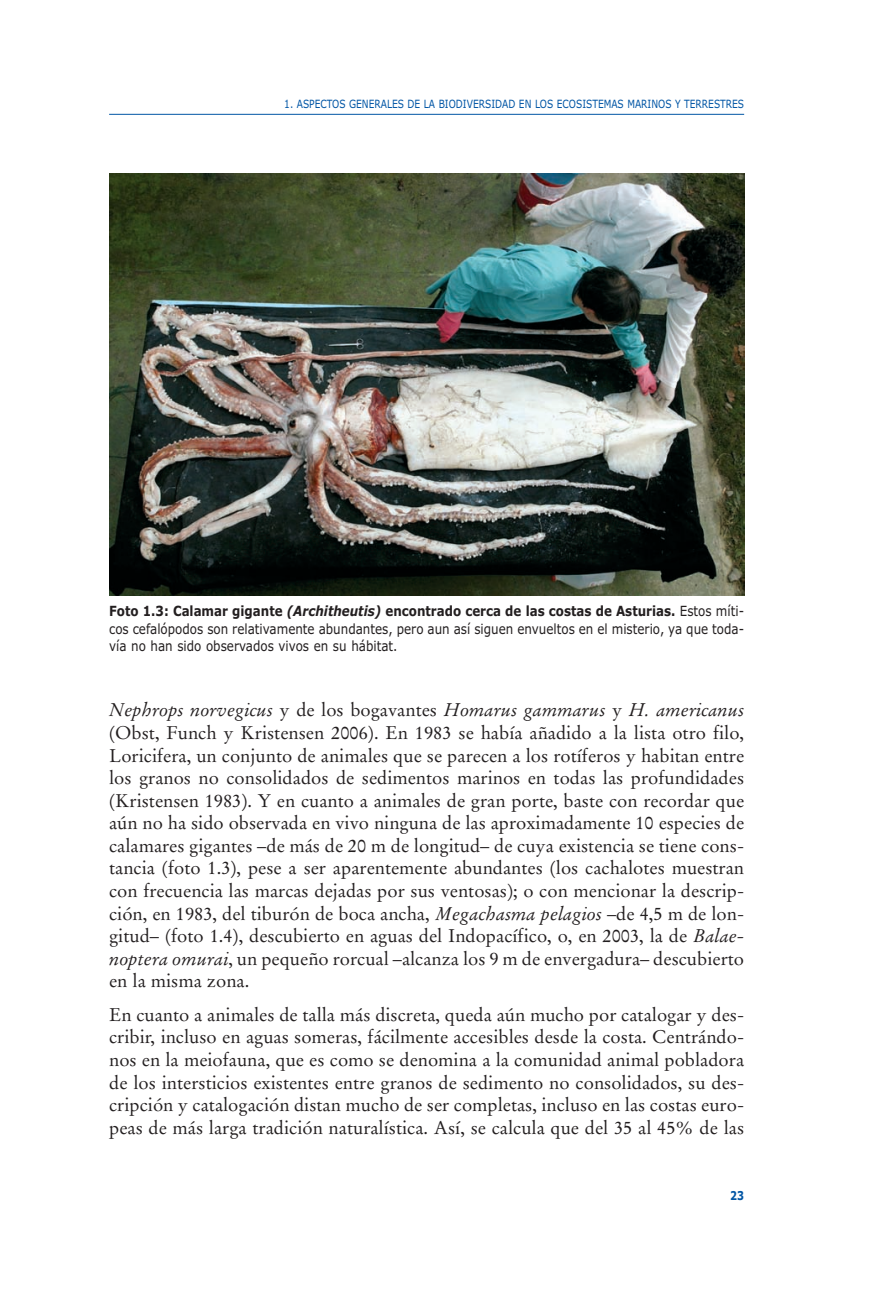
<style>
.page{position:relative;width:893px;height:1290px;background:#fff}
.page>*{position:absolute;margin:0;border:0;box-sizing:border-box;transform-origin:0 0}
.t1{font:18.38px/22.6px "Stempel Garamond";color:#231f20;text-align:justify}
.t2{font:14px/17.5px "Verdana";color:#231f20;text-align:justify;scale:.85 1}
.t3{font:700 12.25px "Verdana";color:#0155a5;scale:.8 1}
.t4{font:11.38px "Verdana";color:#0155a5;scale:.8 1}
.s1{font-weight:700}
.s2{font-weight:700;font-style:italic}
.s3{font-style:italic}
</style>
<div class="page">
<hr style="left:109px;top:114px;width:635px;height:1px;background:#0155a5">
<img style="left:109px;top:174px;width:635px;height:421px">
<p class="t4" style="left:284px;top:97px;width:576px">1. ASPECTOS GENERALES DE LA BIODIVERSIDAD EN LOS ECOSISTEMAS MARINOS Y TERRESTRES</p>
<p class="t2" style="left:109px;top:602px;width:749px"><span class="s1">Foto 1.3: Calamar gigante</span> <span class="s2">(Architheutis)</span> <span class="s1">encontrado cerca de las costas de Asturias.</span> Estos míti&shy;cos cefalópodos son relativamente abundantes, pero aun así siguen envueltos en el misterio, ya que toda&shy;vía no han sido observados vivos en su hábitat.</p>
<p class="t1" style="left:109px;top:700px;width:636px"><span class="s3">Nephrops norvegicus</span> y de los bogavantes <span class="s3">Homarus gammarus</span> y <span class="s3">H. americanus </span>(Obst, Funch y Kristensen 2006). En 1983 se había añadido a la lista otro filo, Loricifera, un conjunto de animales que se parecen a los rotíferos y habitan entre los granos no consolidados de sedimentos marinos en todas las profundidades (Kristensen 1983). Y en cuanto a animales de gran porte, baste con recordar que aún no ha sido observada en vivo ninguna de las aproximadamente 10 especies de calamares gigantes –de más de 20 m de longitud– de cuya existencia se tiene cons&shy;tancia (foto 1.3), pese a ser aparentemente abundantes (los cachalotes muestran con frecuencia las marcas dejadas por sus ventosas); o con mencionar la descrip&shy;ción, en 1983, del tiburón de boca ancha, <span class="s3">Megachasma pelagios</span> –de 4,5 m de lon&shy;gitud– (foto 1.4), descubierto en aguas del Indopacífico, o, en 2003, la de <span class="s3">Balae&shy;noptera omurai</span>, un pequeño rorcual –alcanza los 9 m de envergadura– descubierto en la misma zona.</p>
<p class="t1" style="left:109px;top:1005px;width:636px">En cuanto a animales de talla más discreta, queda aún mucho por catalogar y des&shy;cribir, incluso en aguas someras, fácilmente accesibles desde la costa. Centrándo&shy;nos en la meiofauna, que es como se denomina a la comunidad animal pobladora de los intersticios existentes entre granos de sedimento no consolidados, su des&shy;cripción y catalogación distan mucho de ser completas, incluso en las costas euro&shy;peas de más larga tradición naturalística. Así, se calcula que del 35 al 45% de las</p>
<p class="t3" style="left:730px;top:1189px;width:19px">23</p>
</div>
